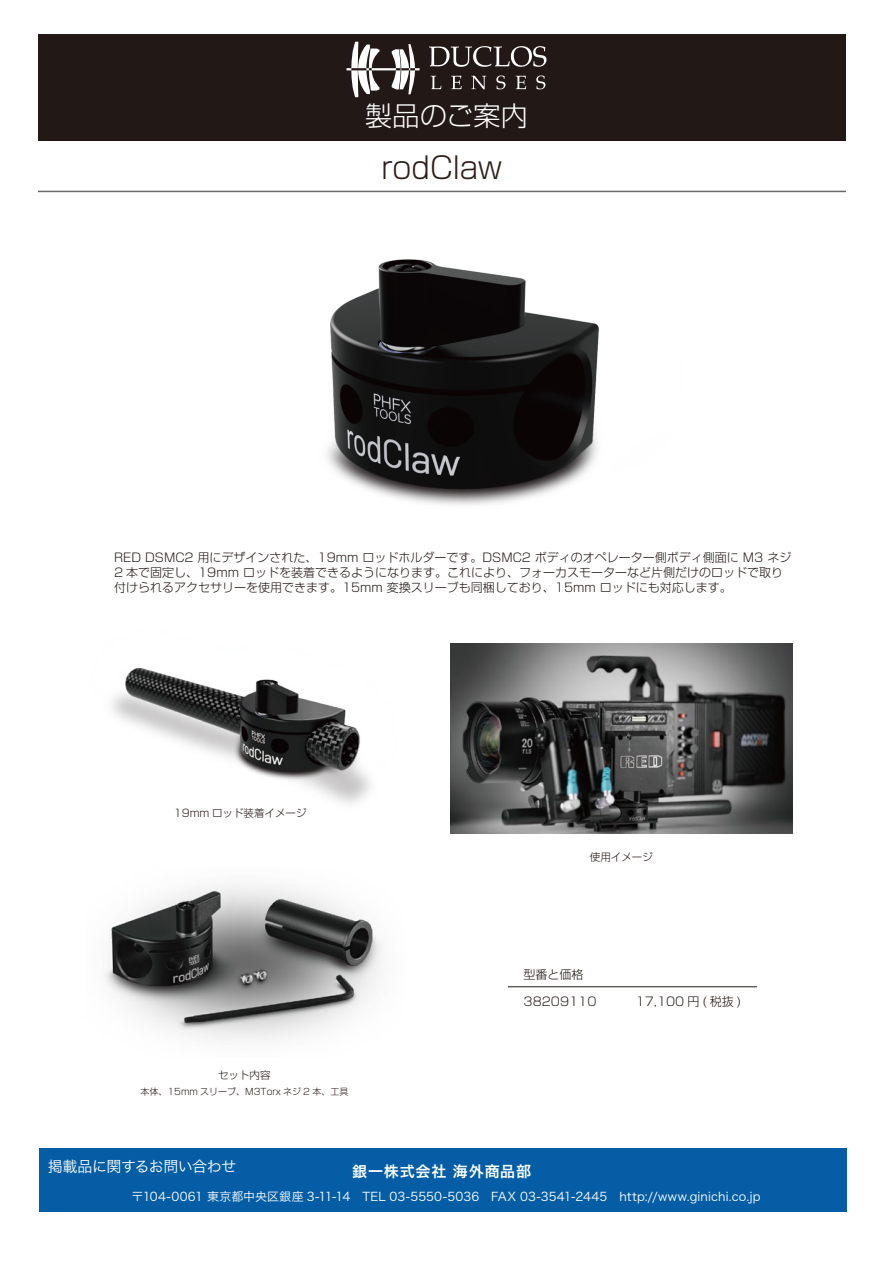
<style>
.page{position:relative;width:893px;height:1263px;background:#fff}
.page>*{position:absolute;margin:0;border:0;box-sizing:border-box;transform-origin:0 0}
.t1{font:300 30px "Shin Go Pro";letter-spacing:-.01em;color:#2f1f1b}
.t2{font:300 27px "Shin Go Pro";letter-spacing:.015em;color:#fff}
.t3{font:15px "Hira Kaku Pro W3";letter-spacing:-.035em;color:#fff}
.t4{font:15px "Hira Kaku Pro W6";letter-spacing:.055em;color:#fff}
.t5{font:300 12px/15px "Shin Go Pro";color:#231815}
.t6{font:12px "Hira Kaku Pro W3";letter-spacing:.01em;color:#fff}
.t7{font:300 10.5px "Shin Go Pro";color:#231815}
.t8{font:300 9px "Shin Go Pro";color:#231815}
</style>
<div class="page">
<img style="left:136px;top:190px;width:621px;height:315px">
<div style="left:38px;top:35px;width:808px;height:106px;background:#221815"></div>
<div style="left:39px;top:1148px;width:808px;height:63px;background:#055ea5"></div>
<hr style="left:38px;top:191px;width:808px;height:1px;background:#6c6a6a">
<hr style="left:508px;top:986px;width:249px;height:1px;background:#221815">
<svg style="left:346px;top:42px;width:74px;height:55px"></svg>
<svg style="left:429px;top:46px;width:117px;height:21px"></svg>
<svg style="left:431px;top:76px;width:10px;height:13px"></svg>
<svg style="left:451px;top:76px;width:11px;height:13px"></svg>
<svg style="left:471px;top:76px;width:15px;height:14px"></svg>
<svg style="left:496px;top:75px;width:9px;height:14px"></svg>
<svg style="left:516px;top:76px;width:10px;height:13px"></svg>
<svg style="left:536px;top:75px;width:9px;height:14px"></svg>
<img style="left:111px;top:667px;width:260px;height:137px">
<img style="left:104px;top:885px;width:278px;height:155px">
<img style="left:451px;top:643px;width:341px;height:191px">
<h2 class="t2" style="left:365px;top:94px;width:164px">製品のご案内</h2>
<h1 class="t1" style="left:382px;top:143px;width:122px">rodClaw</h1>
<p class="t5" style="left:114px;top:549px;width:679px">RED DSMC2 用にデザインされた、19mm ロッドホルダーです。DSMC2 ボディのオペレーター側ボディ側面に M3 ネジ<br>2 本で固定し、19mm ロッドを装着できるようになります。これにより、フォーカスモーターなど片側だけのロッドで取り付けられるアクセサリーを使用できます。15mm 変換スリーブも同梱しており、15mm ロッドにも対応します。</p>
<p class="t7" style="left:174px;top:804px;width:134px">19mm ロッド装着イメージ</p>
<p class="t7" style="left:218px;top:1066px;width:54px">セット内容</p>
<p class="t8" style="left:140px;top:1084px;width:209px">本体、15mm スリーブ、M3Torx ネジ 2 本、工具</p>
<p class="t7" style="left:590px;top:848px;width:64px">使用イメージ</p>
<p class="t5" style="left:524px;top:966px;width:61px">型番と価格</p>
<p class="t5" style="left:524px;top:992px;width:74px">38209110</p>
<p class="t5" style="left:636px;top:992px;width:107px">17,100 円 ( 税抜 )</p>
<p class="t3" style="left:48px;top:1152px;width:190px">掲載品に関するお問い合わせ</p>
<p class="t4" style="left:352px;top:1158px;width:180px">銀一株式会社 海外商品部</p>
<p class="t6" style="left:132px;top:1185px;width:630px">〒104-0061 東京都中央区銀座 3-11-14　TEL 03-5550-5036　FAX 03-3541-2445　http://www.ginichi.co.jp</p>
</div>
